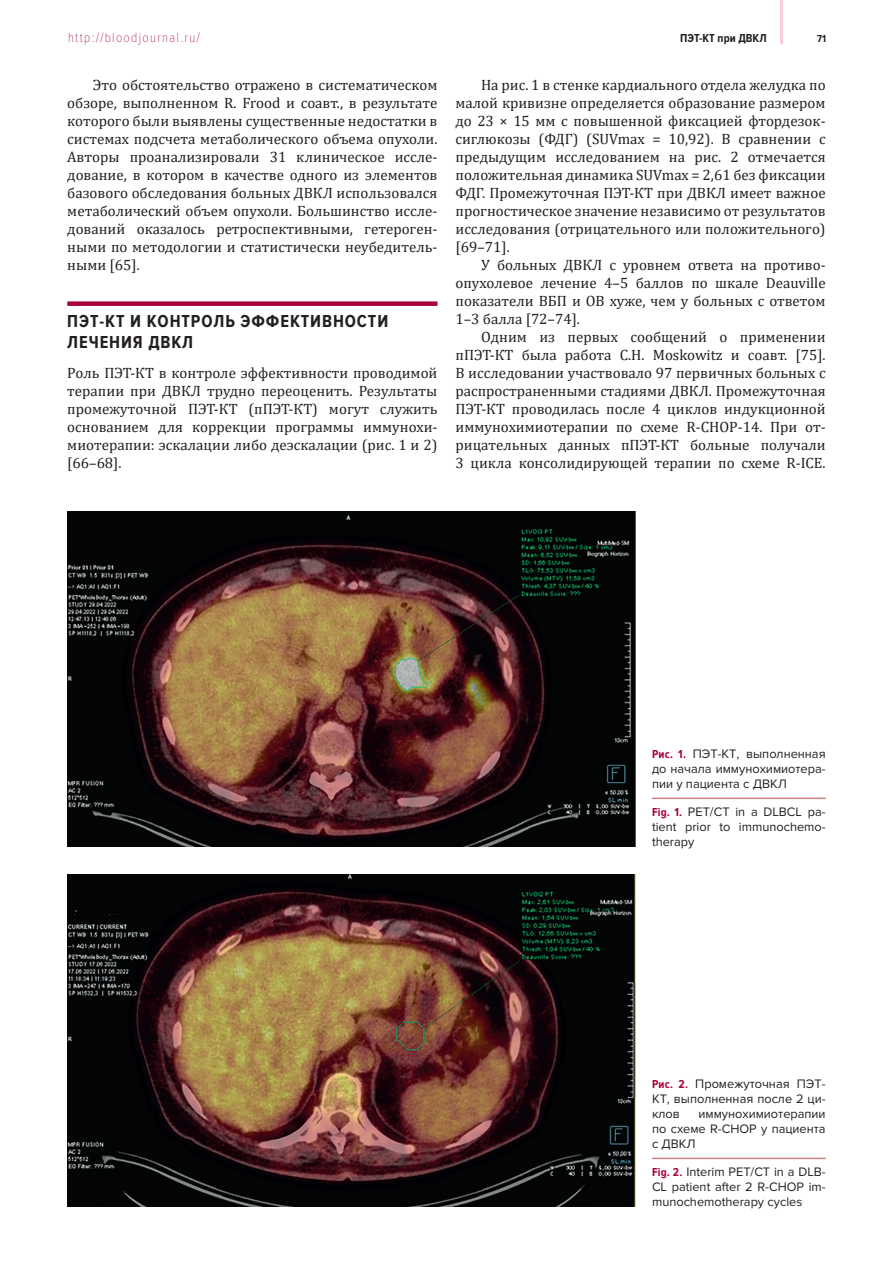
<style>
.page{position:relative;width:893px;height:1263px;background:#fff}
.page>*{position:absolute;margin:0;border:0;box-sizing:border-box;transform-origin:0 0}
.t1{font:700 18px/21px "Proxima Nova Cond";letter-spacing:.05em;color:#231f20}
.t2{font:15px/18px "Cambria";color:#231f20;text-align:justify}
.t3{font:100 13.5px "Proxima Nova Cond";letter-spacing:.1em;color:#a7023c}
.t4{font:12.75px/15px "Proxima Nova";color:#231f20;text-align:justify}
.t5{font:700 12px "Proxima Nova Cond";letter-spacing:.005em;color:#231f20}
.t6{font:700 10.5px "Proxima Nova Cond";color:#231f20}
.s1{font-family:"Proxima Nova Cond";font-weight:700;font-size:12px;color:#a7023c}
</style>
<div class="page">
<hr style="left:780px;top:0;width:3px;height:44px;background:#f9ced8">
<img style="left:67px;top:511px;width:568px;height:335px">
<img style="left:67px;top:875px;width:568px;height:331px">
<hr style="left:652px;top:797px;width:174px;height:2px;background:#cf8086">
<hr style="left:652px;top:1157px;width:174px;height:2px;background:#cf8086">
<div style="left:67px;top:301px;width:370px;height:5px;background:#a7023c"></div>
<p class="t3" style="left:68px;top:33px;width:133px">http://bloodjournal.ru/</p>
<p class="t5" style="left:680px;top:34px;width:88px">ПЭТ-КТ при ДВКЛ</p>
<p class="t6" style="left:817px;top:35px;width:10px">71</p>
<p class="t2" style="left:67px;top:76px;width:372px;text-indent:26px">Это обстоятельство отражено в систематическом обзоре, выполненном R. Frood и соавт., в результате которого были выявлены существенные недостатки в системах подсчета метаболического объема опухоли.<br>Авторы проанализировали 31 клиническое иссле&shy;дование, в котором в качестве одного из элементов базового обследования больных ДВКЛ использовался метаболический объем опухоли. Большинство иссле&shy;дований оказалось ретроспективными, гетероген&shy;ными по методологии и статистически неубедитель&shy;ными [65].</p>
<p class="t1" style="left:67px;top:312px;width:322px">ПЭТ-КТ И КОНТРОЛЬ ЭФФЕКТИВНОСТИ<br>ЛЕЧЕНИЯ ДВКЛ</p>
<p class="t2" style="left:67px;top:364px;width:372px">Роль ПЭТ-КТ в контроле эффективности проводимой терапии при ДВКЛ трудно переоценить. Результаты промежуточной ПЭТ-КТ (пПЭТ-КТ) могут служить основанием для коррекции программы иммунохи&shy;миотерапии: эскалации либо деэскалации (рис. 1 и 2) [66–68].</p>
<p class="t2" style="left:455px;top:76px;width:372px;text-indent:26px">На рис. 1 в стенке кардиального отдела желудка по малой кривизне определяется образование размером до 23 × 15 мм с повышенной фиксацией фтордезок&shy;сиглюкозы (ФДГ) (SUVmax = 10,92). В сравнении с предыдущим исследованием на рис. 2 отмечается положительная динамика SUVmax = 2,61 без фиксации ФДГ. Промежуточная ПЭТ-КТ при ДВКЛ имеет важное прогностическое значение независимо от результатов исследования (отрицательного или положительного) [69–71].</p>
<p class="t2" style="left:455px;top:256px;width:372px;text-indent:26px">У больных ДВКЛ с уровнем ответа на противо&shy;опухолевое лечение 4–5 баллов по шкале Deauville показатели ВБП и ОВ хуже, чем у больных с ответом 1–3 балла [72–74].</p>
<p class="t2" style="left:455px;top:328px;width:372px;text-indent:26px">Одним из первых сообщений о применении пПЭТ-КТ была работа C.H. Moskowitz и соавт. [75].<br>В исследовании участвовало 97 первичных больных с распространенными стадиями ДВКЛ. Промежуточная ПЭТ-КТ проводилась после 4 циклов индукционной иммунохимиотерапии по схеме R-CHOP-14. При от&shy;рицательных данных пПЭТ-КТ больные получали 3 цикла консолидирующей терапии по схеме R-ICE.</p>
<p class="t4" style="left:652px;top:747px;width:175px"><span class="s1">Рис. 1.</span> ПЭТ-КТ, выполненная до начала иммунохимиотера&shy;пии у пациента с ДВКЛ</p>
<p class="t4" style="left:652px;top:805px;width:175px"><span class="s1">Fig. 1.</span> PET/CT in a DLBCL pa&shy;tient prior to immunochemo&shy;therapy</p>
<p class="t4" style="left:652px;top:1077px;width:175px"><span class="s1">Рис. 2.</span> Промежуточная ПЭТ-КТ, выполненная после 2 ци&shy;клов</p>
<p class="t4" style="left:652px;top:1107px;width:175px;text-indent:46px">иммунохимиотерапии по схеме R-CHOP у пациента с ДВКЛ</p>
<p class="t4" style="left:652px;top:1165px;width:175px"><span class="s1">Fig. 2.</span> Interim PET/CT in a DLB-CL patient after 2 R-CHOP im&shy;munochemotherapy cycles</p>
</div>
